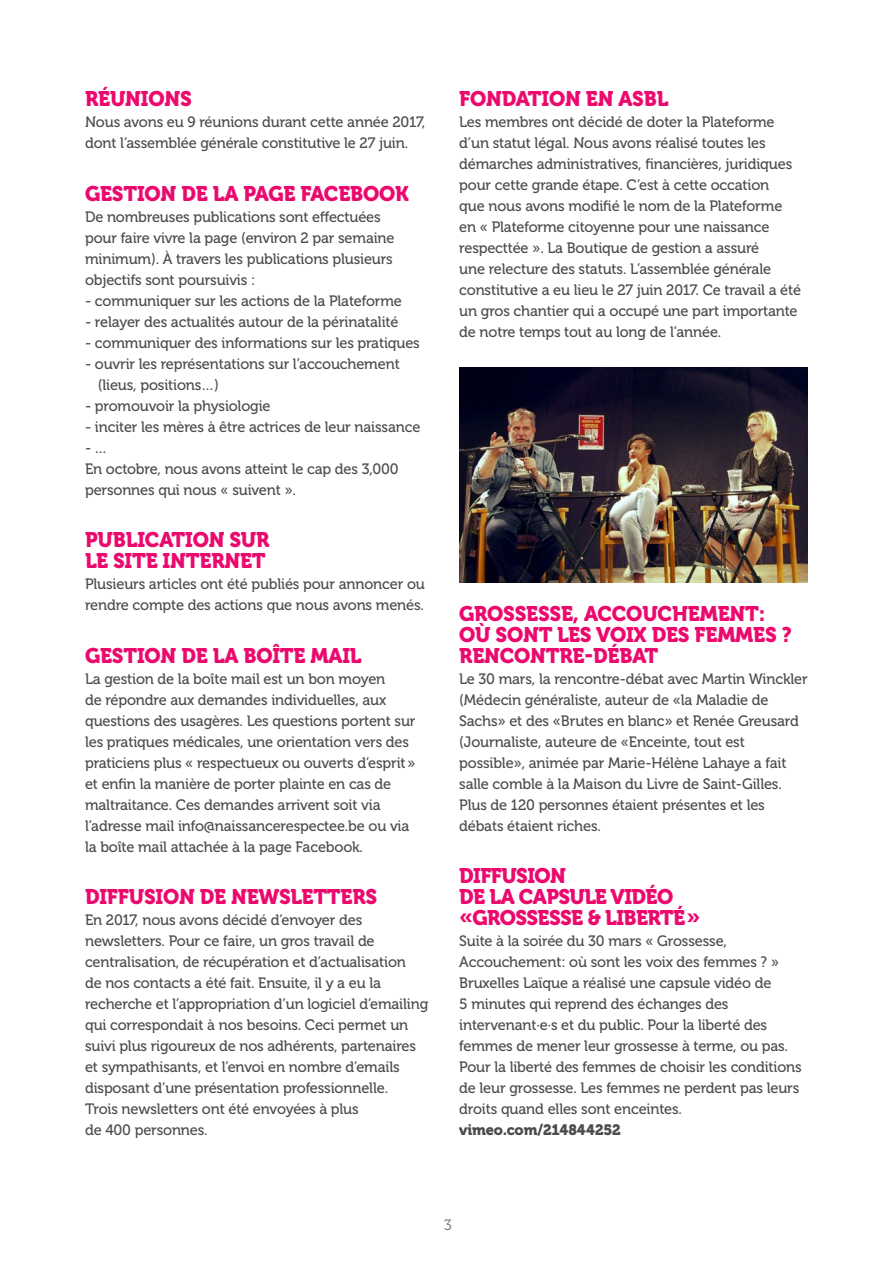
<style>
.page{position:relative;width:893px;height:1263px;background:#fff}
.page>*{position:absolute;margin:0;border:0;box-sizing:border-box;transform-origin:0 0}
.t1{font:21px/21px "Museo 900";letter-spacing:-.01em;color:#ec096d}
.t2{font:21px/21px "Museo 900";letter-spacing:-.03em;color:#ec096d}
.t3{font:15px/21px "Museo 500";letter-spacing:-.01em;color:#4b4c4d}
.t4{font:15px "Museo 900";letter-spacing:-.01em;color:#4b4c4d}
.t5{font:15px "Museo 300";color:#6c6d70}
</style>
<div class="page">
<img style="left:459px;top:368px;width:349px;height:215px">
<h1 class="t1" style="left:85px;top:88px;width:108px">RÉUNIONS</h1>
<p class="t3" style="left:85px;top:112px;width:342px">Nous avons eu 9 réunions durant cette année 2017, dont l’assemblée générale constitutive le 27 juin.</p>
<h1 class="t1" style="left:85px;top:183px;width:325px">GESTION DE LA PAGE FACEBOOK</h1>
<p class="t3" style="left:85px;top:206px;width:311px">De nombreuses publications sont effectuées pour faire vivre la page (environ 2 par semaine minimum). À travers les publications plusieurs objectifs sont poursuivis :</p>
<p class="t3" style="left:85px;top:290px;width:318px">- communiquer sur les actions de la Plateforme</p>
<p class="t3" style="left:85px;top:311px;width:315px">- relayer des actualités autour de la périnatalité</p>
<p class="t3" style="left:85px;top:332px;width:336px">- communiquer des informations sur les pratiques</p>
<p class="t3" style="left:98px;top:353px;width:303px;text-indent:-13px">- ouvrir les représentations sur l’accouchement (lieus, positions…)</p>
<p class="t3" style="left:85px;top:395px;width:187px">- promouvoir la physiologie</p>
<p class="t3" style="left:85px;top:416px;width:337px">- inciter les mères à être actrices de leur naissance</p>
<p class="t3" style="left:85px;top:437px;width:315px">- …<br>En octobre, nous avons atteint le cap des 3,000 personnes qui nous « suivent ».</p>
<h1 class="t1" style="left:85px;top:529px;width:186px">PUBLICATION SUR<br>LE SITE INTERNET</h1>
<p class="t3" style="left:85px;top:574px;width:341px">Plusieurs articles ont été publiés pour annoncer ou rendre compte des actions que nous avons menés.</p>
<h1 class="t1" style="left:85px;top:645px;width:278px">GESTION DE LA BOÎTE MAIL</h1>
<p class="t3" style="left:85px;top:668px;width:332px">La gestion de la boîte mail est un bon moyen<br>de répondre aux demandes individuelles, aux questions des usagères. Les questions portent sur les pratiques médicales, une orientation vers des praticiens plus « respectueux ou ouverts d’esprit» et enfin la manière de porter plainte en cas de maltraitance. Ces demandes arrivent soit via l’adresse mail info@naissancerespectee.be ou via la boîte mail attachée à la page Facebook.</p>
<h1 class="t1" style="left:85px;top:886px;width:294px">DIFFUSION DE NEWSLETTERS</h1>
<p class="t3" style="left:85px;top:910px;width:345px">En 2017, nous avons décidé d’envoyer des newsletters. Pour ce faire, un gros travail de centralisation, de récupération et d’actualisation<br>de nos contacts a été fait. Ensuite, il y a eu la recherche et l’appropriation d’un logiciel d’emailing qui correspondait à nos besoins. Ceci permet un suivi plus rigoureux de nos adhérents, partenaires et sympathisants, et l’envoi en nombre d’emails disposant d’une présentation professionnelle.<br>Trois newsletters ont été envoyées à plus<br>de 400 personnes.</p>
<h1 class="t1" style="left:459px;top:88px;width:211px">FONDATION EN ASBL</h1>
<p class="t3" style="left:459px;top:112px;width:343px">Les membres ont décidé de doter la Plateforme d’un statut légal. Nous avons réalisé toutes les démarches administratives, financières, juridiques pour cette grande étape. C’est à cette occation<br>que nous avons modifié le nom de la Plateforme en « Plateforme citoyenne pour une naissance respecttée ». La Boutique de gestion a assuré<br>une relecture des statuts. L’assemblée générale constitutive a eu lieu le 27 juin 2017. Ce travail a été un gros chantier qui a occupé une part importante de notre temps tout au long de l’année.</p>
<h1 class="t1" style="left:459px;top:603px;width:334px">GROSSESSE, ACCOUCHEMENT:<br>OÙ SONT LES VOIX DES FEMMES ?<br>RENCONTRE-DÉBAT</h1>
<p class="t3" style="left:459px;top:668px;width:350px">Le 30 mars, la rencontre-débat avec Martin Winckler (Médecin généraliste, auteur de «la Maladie de Sachs» et des «Brutes en blanc» et Renée Greusard (Journaliste, auteure de «Enceinte, tout est possible», animée par Marie-Hélène Lahaye a fait salle comble à la Maison du Livre de Saint-Gilles.<br>Plus de 120 personnes étaient présentes et les débats étaient riches.</p>
<h1 class="t2" style="left:459px;top:865px;width:243px">DIFFUSION<br>DE LA CAPSULE VIDÉO «GROSSESSE &amp; LIBERTÉ»</h1>
<p class="t3" style="left:459px;top:931px;width:344px">Suite à la soirée du 30 mars « Grossesse, Accouchement: où sont les voix des femmes ? » Bruxelles Laïque a réalisé une capsule vidéo de<br>5 minutes qui reprend des échanges des intervenant·e·s et du public. Pour la liberté des femmes de mener leur grossesse à terme, ou pas.<br>Pour la liberté des femmes de choisir les conditions de leur grossesse. Les femmes ne perdent pas leurs droits quand elles sont enceintes.</p>
<p class="t4" style="left:459px;top:1121px;width:163px">vimeo.com/214844252</p>
<p class="t5" style="left:444px;top:1216px;width:9px">3</p>
</div>
